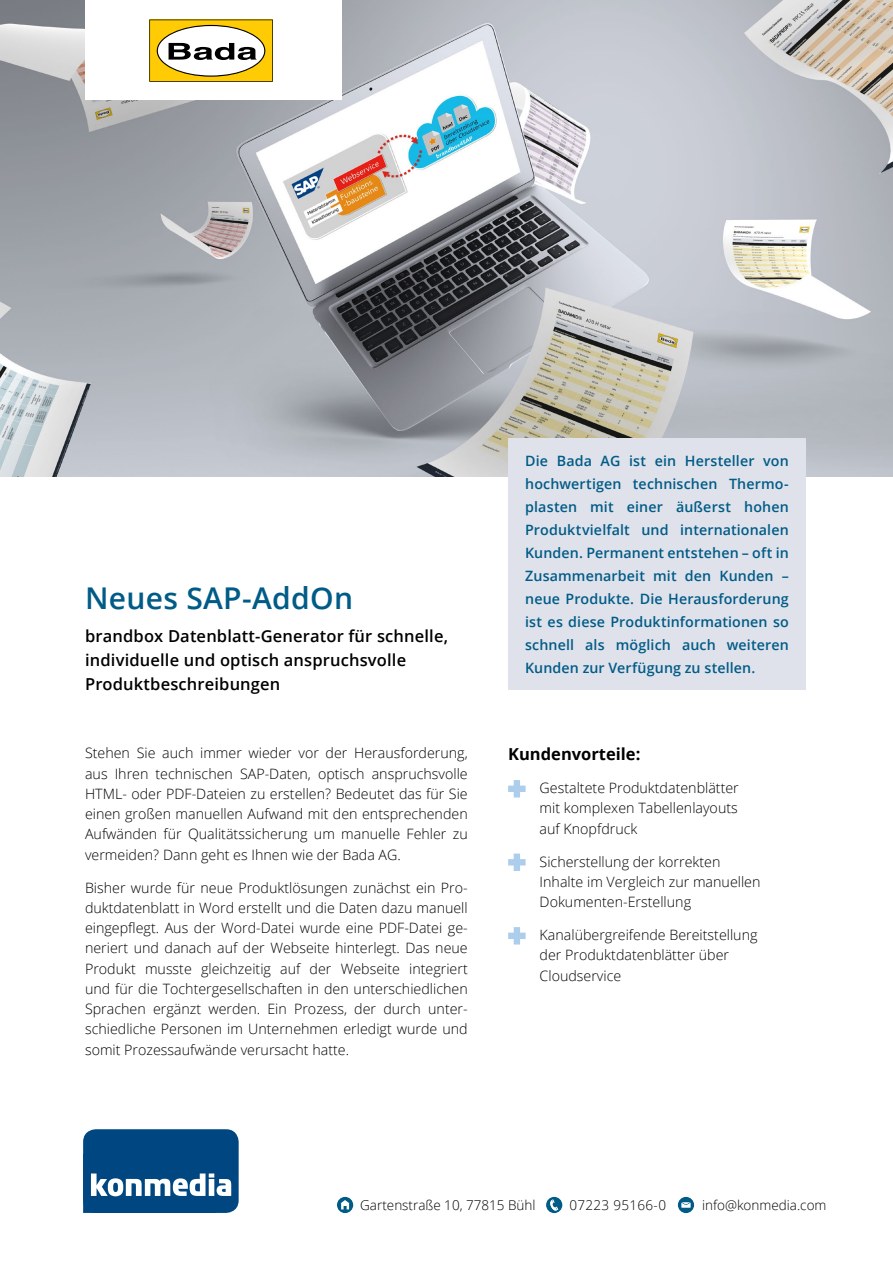
<style>
.page{position:relative;width:893px;height:1263px;background:#fff}
.page>*{position:absolute;margin:0;border:0;box-sizing:border-box;transform-origin:0 0}
.t1{font:600 30px "Open Sans";letter-spacing:.01em;color:#005b87}
.t2{font:600 16.5px/24px "Open Sans";letter-spacing:.01em;color:#000}
.t3{font:700 16.5px "Open Sans";color:#000}
.t4{font:300 14.25px/20.2px "Open Sans";color:#000;text-align:justify}
.t5{font:600 14.25px/23px "Open Sans";letter-spacing:.01em;color:#005b87;text-align:justify}
.t6{font:300 13.5px "Open Sans";color:#000}
.t7{font:300 13.5px "Open Sans";letter-spacing:.025em;color:#000}
</style>
<div class="page">
<img style="left:0;top:0;width:893px;height:476px">
<svg style="left:508px;top:780px;width:18px;height:17px"></svg>
<svg style="left:508px;top:853px;width:18px;height:18px"></svg>
<svg style="left:508px;top:927px;width:18px;height:17px"></svg>
<div style="left:508px;top:438px;width:298px;height:252px;background:#dfe2ea"></div>
<div style="left:83px;top:1129px;width:156px;height:84px;background:#004781;border-radius:13px"></div>
<div style="left:83px;top:1154px;width:133px;height:59px;background:#004781"></div>
<svg style="left:91px;top:1173px;width:140px;height:23px"></svg>
<svg style="left:337px;top:1197px;width:16px;height:16px"></svg>
<svg style="left:341px;top:1200px;width:9px;height:9px"></svg>
<svg style="left:546px;top:1197px;width:16px;height:16px"></svg>
<svg style="left:549px;top:1199px;width:9px;height:11px"></svg>
<div style="left:678px;top:1197px;width:16px;height:16px;background:#005b87;border-radius:50%"></div>
<svg style="left:681px;top:1202px;width:10px;height:6px"></svg>
<div style="left:85px;top:0;width:256px;height:100px;background:#fff"></div>
<svg style="left:149px;top:20px;width:124px;height:62px"></svg>
<h1 class="t1" style="left:85px;top:578px;width:270px">Neues SAP-AddOn</h1>
<p class="t2" style="left:85px;top:623px;width:365px">brandbox Datenblatt-Generator für schnelle, individuelle und optisch anspruchsvolle<br>Produktbeschreibungen</p>
<p class="t4" style="left:85px;top:743px;width:384px">Stehen Sie auch immer wieder vor der Herausforderung, aus Ihren technischen SAP-Daten, optisch anspruchsvolle HTML- oder PDF-Dateien zu erstellen? Bedeutet das für Sie einen großen manuellen Aufwand mit den entsprechenden Aufwänden für Qualitätssicherung um manuelle Fehler zu vermeiden? Dann geht es Ihnen wie der Bada AG.</p>
<p class="t4" style="left:85px;top:877px;width:384px">Bisher wurde für neue Produktlösungen zunächst ein Pro&shy;duktdatenblatt in Word erstellt und die Daten dazu manuell eingepflegt. Aus der Word-Datei wurde eine PDF-Datei ge&shy;neriert und danach auf der Webseite hinterlegt. Das neue Produkt musste gleichzeitig auf der Webseite integriert und für die Tochtergesellschaften in den unterschiedlichen Sprachen ergänzt werden. Ein Prozess, der durch unter&shy;schiedliche Personen im Unternehmen erledigt wurde und somit Prozessaufwände verursacht hatte.</p>
<p class="t5" style="left:525px;top:449px;width:265px">Die Bada AG ist ein Hersteller von hochwertigen technischen Thermo&shy;plasten mit einer äußerst hohen Produktvielfalt und internationalen Kunden. Permanent entstehen – oft in Zusammenarbeit mit den Kunden – neue Produkte. Die Herausforderung ist es diese Produktinformationen so schnell als möglich auch weiteren Kunden zur Verfügung zu stellen.</p>
<p class="t3" style="left:508px;top:742px;width:134px">Kundenvorteile:</p>
<p class="t4" style="left:540px;top:777px;width:201px">Gestaltete Produktdatenblätter mit komplexen Tabellenlayouts auf Knopfdruck</p>
<p class="t4" style="left:540px;top:851px;width:222px;text-align:left">Sicherstellung der korrekten<br>Inhalte im Vergleich zur manuellen<br>Dokumenten-Erstellung</p>
<p class="t4" style="left:540px;top:924px;width:219px;text-align:left">Kanalübergreifende Bereitstellung der Produktdatenblätter über<br>Cloudservice</p>
<p class="t6" style="left:360px;top:1196px;width:177px">Gartenstraße 10, 77815 Bühl</p>
<p class="t7" style="left:569px;top:1196px;width:98px">07223 95166-0</p>
<p class="t6" style="left:702px;top:1196px;width:126px">info@konmedia.com</p>
</div>
